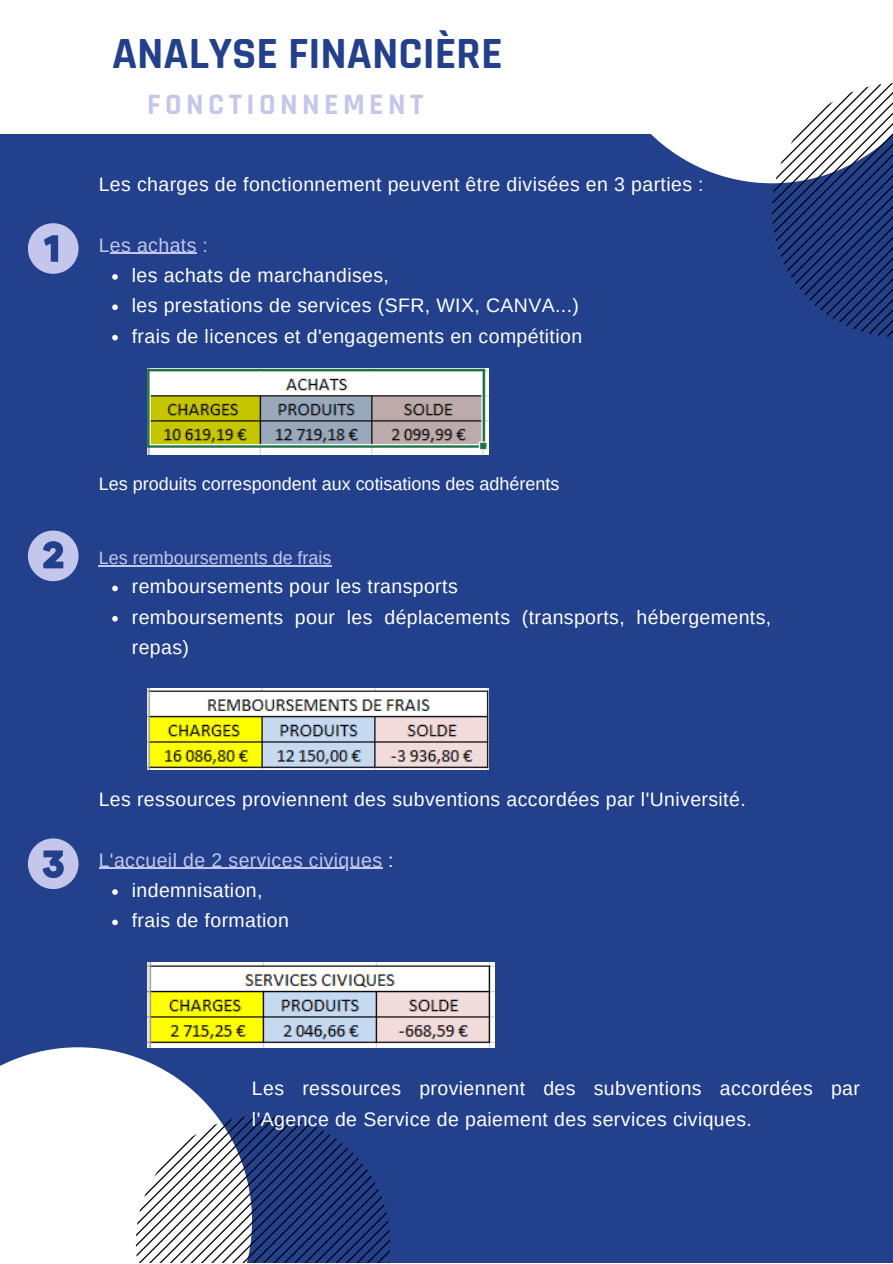
<style>
.page{position:relative;width:893px;height:1264px;background:#fff}
.page>*{position:absolute;margin:0;border:0;box-sizing:border-box;transform-origin:0 0}
.t1{font:700 45.15px "Rajdhani";color:#22408c}
.t2{font:700 30px "Rajdhani";letter-spacing:.15em;color:#c4c6eb}
.t3{font:19.5px/30.3px "Arimo";letter-spacing:.02em;color:#fff}
.t4{font:19.5px "Arimo";letter-spacing:.02em;color:#c4c6eb}
.t5{font:18px "Arimo";color:#fff}
.t6{font:18px "Arimo";color:#c4c6eb}
.s1{color:#fff}
</style>
<div class="page">
<div style="left:0;top:0;width:892px;height:1262px;background:#22408c"></div>
<svg style="left:112px;top:274px;width:6px;height:6px"></svg>
<svg style="left:112px;top:304px;width:6px;height:6px"></svg>
<svg style="left:112px;top:335px;width:6px;height:5px"></svg>
<svg style="left:112px;top:585px;width:6px;height:6px"></svg>
<svg style="left:112px;top:616px;width:6px;height:5px"></svg>
<svg style="left:112px;top:889px;width:6px;height:5px"></svg>
<svg style="left:112px;top:919px;width:6px;height:6px"></svg>
<hr style="left:110px;top:253px;width:87px;height:1px;background:#c4c6eb">
<hr style="left:99px;top:565px;width:233px;height:1px;background:#c4c6eb">
<hr style="left:99px;top:867px;width:283px;height:2px;background:#c4c6eb">
<img style="left:147px;top:368px;width:342px;height:86px">
<img style="left:147px;top:688px;width:342px;height:81px">
<img style="left:147px;top:962px;width:347px;height:85px">
<div style="left:598px;top:0;width:294px;height:183px;background:#fff"></div>
<svg style="left:772px;top:83px;width:120px;height:254px"></svg>
<svg style="left:0;top:1047px;width:252px;height:215px;background:#dee2ed"></svg>
<svg style="left:136px;top:1115px;width:254px;height:147px"></svg>
<svg style="left:28px;top:223px;width:50px;height:51px"></svg>
<svg style="left:28px;top:530px;width:50px;height:51px"></svg>
<svg style="left:28px;top:838px;width:50px;height:51px"></svg>
<div style="left:0;top:0;width:676px;height:134px;background:#fff"></div>
<h1 class="t1" style="left:112px;top:26px;width:392px">ANALYSE FINANCIÈRE</h1>
<h2 class="t2" style="left:147px;top:86px;width:278px">FONCTIONNEMENT</h2>
<p class="t3" style="left:99px;top:169px;width:606px">Les charges de fonctionnement peuvent être divisées en 3 parties :</p>
<p class="t4" style="left:99px;top:234px;width:111px">Les achats :</p>
<p class="t3" style="left:132px;top:260px;width:452px">les achats de marchandises,<br>les prestations de services (SFR, WIX, CANVA...) frais de licences et d'engagements en compétition</p>
<p class="t5" style="left:99px;top:473px;width:462px">Les produits correspondent aux cotisations des adhérents</p>
<p class="t6" style="left:99px;top:548px;width:234px">Les remboursements de frais</p>
<p class="t3" style="left:132px;top:571px;width:641px">remboursements pour les transports<br>remboursements pour les déplacements (transports, hébergements, repas)</p>
<p class="t3" style="left:99px;top:784px;width:648px">Les ressources proviennent des subventions accordées par l'Université.</p>
<p class="t4" style="left:99px;top:849px;width:296px">L'accueil de 2 services civiques <span class="s1">:</span></p>
<p class="t3" style="left:132px;top:875px;width:159px">indemnisation, frais de formation</p>
<p class="t3" style="left:252px;top:1073px;width:609px">Les ressources proviennent des subventions accordées par l'Agence de Service de paiement des services civiques.</p>
</div>
